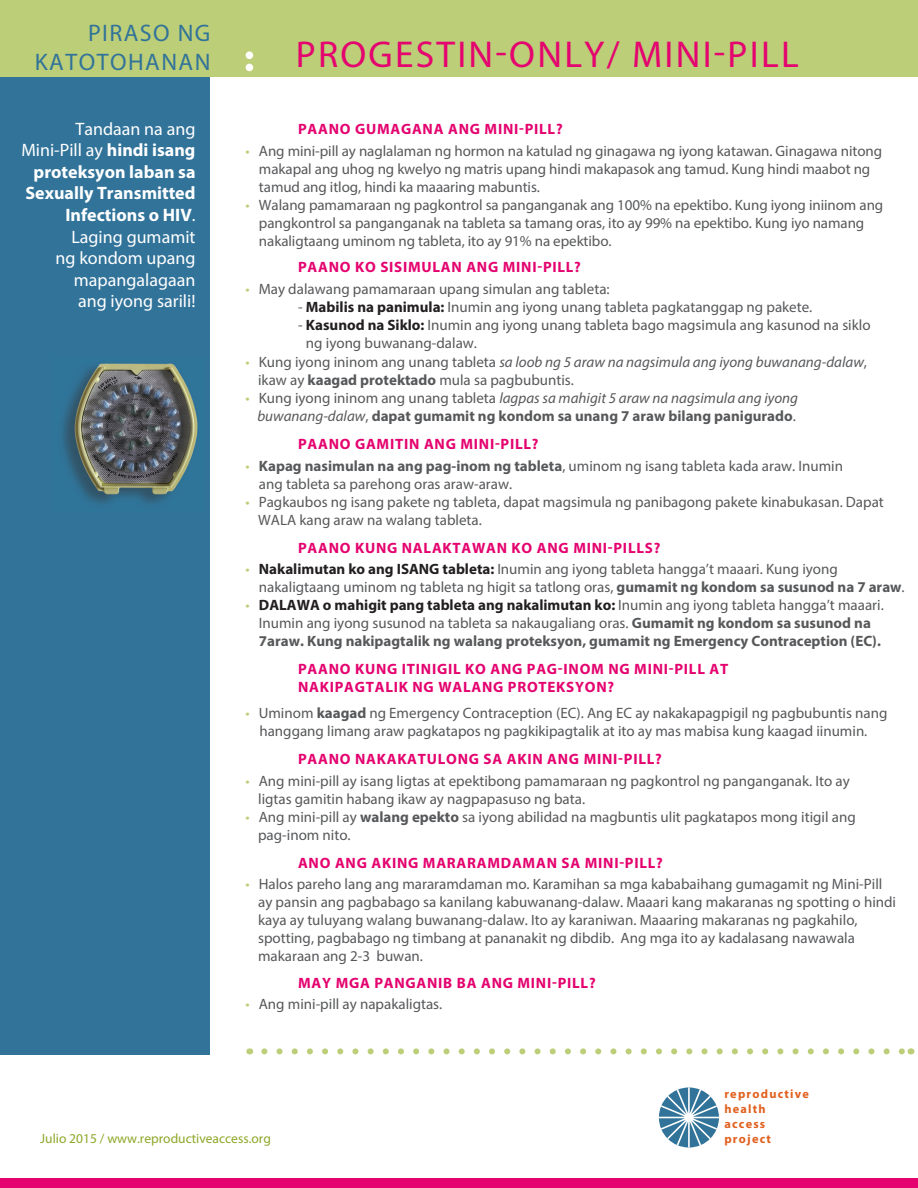
<style>
.page{position:relative;width:918px;height:1188px;background:#fff}
.page>*{position:absolute;margin:0;border:0;box-sizing:border-box;transform-origin:0 0}
.t1{font:37.5px "Myriad Pro";letter-spacing:.06em;color:#e4036f}
.t2{font:24px/28.8px "Myriad Pro";letter-spacing:.06em;color:#317399;text-align:right}
.t3{font:18px/21.6px "Myriad Pro";color:#fff;text-align:right}
.t4{font:15px/18px "Myriad Pro";color:#57585a}
.t5{font:700 15px/18px "Myriad Pro";letter-spacing:.05em;color:#e4036f}
.t6{font:700 15px/18px "Myriad Pro";color:#57585a}
.t7{font:italic 15px/18px "Myriad Pro";color:#57585a;text-align:right}
.t8{font:13.5px "Myriad Pro";color:#8ca828}
.t9{font:700 12.3px/15.1px "Myriad Pro";letter-spacing:.1em;color:#e1601e}
.s1{font-weight:700}
.s2{color:#bcce77}
.s3{font-weight:700;color:#231f20}
.s4{font-style:italic}
.s5{font-style:normal;color:#bcce77}
.s6{font-style:normal}
.s7{font-weight:700;font-style:normal}
.s8{font-weight:400;color:#bcce77}
.s9{color:#231f20}
.s10{font-weight:400}
</style>
<div class="page">
<div style="left:0;top:72px;width:210px;height:982px;background:#317399"></div>
<div style="left:0;top:0;width:918px;height:76px;background:#bcce77"></div>
<div style="left:0;top:1179px;width:918px;height:9px;background:#e4036f"></div>
<svg style="left:659px;top:1087px;width:60px;height:61px"></svg>
<svg style="left:264px;top:1048px;width:639px;height:6px"></svg>
<img style="left:63px;top:363px;width:135px;height:140px">
<div style="left:246px;top:51px;width:7px;height:8px;background:#fff;border-radius:50%"></div>
<div style="left:246px;top:64px;width:7px;height:7px;background:#fff;border-radius:50%"></div>
<h2 class="t2" style="left:35px;top:19px;width:177px">PIRASO NG<br>KATOTOHANAN</h2>
<p class="t3" style="left:21px;top:117px;width:176px">Tandaan na ang<br>Mini-Pill ay <span class="s1">hindi isang proteksyon laban sa<br>Sexually Transmitted<br>Infections o HIV</span>.<br>Laging gumamit<br>ng kondom upang mapangalagaan<br>ang iyong sarili!</p>
<h1 class="t1" style="left:296px;top:31px;width:504px">PROGESTIN-ONLY/ MINI-PILL</h1>
<p class="t5" style="left:298px;top:120px;width:266px">PAANO GUMAGANA ANG MINI-PILL?</p>
<p class="t4" style="left:259px;top:142px;width:625px;text-indent:-13px"><span class="s2">•</span> Ang mini-pill ay naglalaman ng hormon na katulad ng ginagawa ng iyong katawan. Ginagawa nitong makapal ang uhog ng kwelyo ng matris upang hindi makapasok ang tamud. Kung hindi maabot ng tamud ang itlog, hindi ka maaaring mabuntis.</p>
<p class="t4" style="left:259px;top:196px;width:626px;text-indent:-13px"><span class="s2">•</span> Walang pamamaraan ng pagkontrol sa panganganak ang 100% na epektibo. Kung iyong iniinom ang pangkontrol sa panganganak na tableta sa tamang oras, ito ay 99% na epektibo. Kung iyo namang nakaligtaang uminom ng tableta, ito ay 91% na epektibo.</p>
<p class="t5" style="left:298px;top:258px;width:284px">PAANO KO SISIMULAN ANG MINI-PILL?</p>
<p class="t4" style="left:246px;top:280px;width:366px"><span class="s2">•</span> May dalawang pamamaraan upang simulan ang tableta:</p>
<p class="t4" style="left:298px;top:298px;width:516px">- <span class="s3">Mabilis na panimula:</span> Inumin ang iyong unang tableta pagkatanggap ng pakete.</p>
<p class="t4" style="left:306px;top:316px;width:566px;text-indent:-8px">- <span class="s3">Kasunod na Siklo:</span> Inumin ang iyong unang tableta bago magsimula ang kasunod na siklo ng iyong buwanang-dalaw.</p>
<p class="t4" style="left:258px;top:353px;width:610px;text-indent:-13px"><span class="s2">•</span> Kung iyong ininom ang unang tableta <span class="s4">sa loob ng 5 araw na nagsimula ang iyong buwanang-dalaw</span>, ikaw ay <span class="s1">kaagad protektado</span> mula sa pagbubuntis.</p>
<p class="t7" style="left:246px;top:389px;width:554px"><span class="s5">•</span> <span class="s6">Kung iyong ininom ang unang tableta</span> lagpas sa mahigit 5 araw na nagsimula ang iyong buwanang-dalaw<span class="s6">,</span> <span class="s7">dapat gumamit ng kondom sa unang 7 araw bilang panigurado</span><span class="s6">.</span></p>
<p class="t5" style="left:298px;top:435px;width:242px">PAANO GAMITIN ANG MINI-PILL?</p>
<p class="t4" style="left:259px;top:457px;width:586px;text-indent:-13px"><span class="s2">•</span> <span class="s1">Kapag nasimulan na ang pag-inom ng tableta</span>, uminom ng isang tableta kada araw. Inumin ang tableta sa parehong oras araw-araw.</p>
<p class="t4" style="left:258px;top:493px;width:627px;text-indent:-13px"><span class="s2">•</span> Pagkaubos ng isang pakete ng tableta, dapat magsimula ng panibagong pakete kinabukasan. Dapat<br>WALA kang araw na walang tableta.</p>
<p class="t5" style="left:298px;top:538px;width:364px">PAANO KUNG NALAKTAWAN KO ANG MINI-PILLS?</p>
<p class="t4" style="left:259px;top:560px;width:647px;text-indent:-13px"><span class="s2">•</span> <span class="s3">Nakalimutan ko ang ISANG tableta:</span> Inumin ang iyong tableta hangga’t maaari. Kung iyong nakaligtaang uminom ng tableta ng higit sa tatlong oras, <span class="s1">gumamit ng kondom sa susunod na 7 araw</span>.</p>
<p class="t6" style="left:259px;top:596px;width:626px;text-indent:-13px"><span class="s8">•</span> <span class="s9">DALAWA o mahigit pang tableta ang nakalimutan ko:</span> <span class="s10">Inumin ang iyong tableta hangga’t maaari.<br>Inumin ang iyong susunod na tableta sa nakaugaliang oras.</span> Gumamit ng kondom sa susunod na<br>7araw. Kung nakipagtalik ng walang proteksyon, gumamit ng Emergency Contraception (EC).</p>
<p class="t5" style="left:298px;top:660px;width:432px">PAANO KUNG ITINIGIL KO ANG PAG-INOM NG MINI-PILL AT<br>NAKIPAGTALIK NG WALANG PROTEKSYON?</p>
<p class="t4" style="left:246px;top:704px;width:643px;text-align:center"><span class="s2">•</span> Uminom <span class="s1">kaagad</span> ng Emergency Contraception (EC). Ang EC ay nakakapagpigil ng pagbubuntis nang hanggang limang araw pagkatapos ng pagkikipagtalik at ito ay mas mabisa kung kaagad iinumin.</p>
<p class="t5" style="left:298px;top:750px;width:365px">PAANO NAKAKATULONG SA AKIN ANG MINI-PILL?</p>
<p class="t4" style="left:258px;top:772px;width:593px;text-indent:-13px"><span class="s2">•</span> Ang mini-pill ay isang ligtas at epektibong pamamaraan ng pagkontrol ng panganganak. Ito ay ligtas gamitin habang ikaw ay nagpapasuso ng bata.</p>
<p class="t4" style="left:258px;top:808px;width:599px;text-indent:-13px"><span class="s2">•</span> Ang mini-pill ay <span class="s1">walang epekto</span> sa iyong abilidad na magbuntis ulit pagkatapos mong itigil ang pag-inom nito.</p>
<p class="t5" style="left:298px;top:853px;width:366px">ANO ANG AKING MARARAMDAMAN SA MINI-PILL?</p>
<p class="t4" style="left:258px;top:875px;width:640px;text-indent:-13px"><span class="s2">•</span> Halos pareho lang ang mararamdaman mo. Karamihan sa mga kababaihang gumagamit ng Mini-Pill ay pansin ang pagbabago sa kanilang kabuwanang-dalaw. Maaari kang makaranas ng spotting o hindi kaya ay tuluyang walang buwanang-dalaw. Ito ay karaniwan. Maaaring makaranas ng pagkahilo, spotting, pagbabago ng timbang at pananakit ng dibdib. Ang mga ito ay kadalasang nawawala makaraan ang 2-3 buwan.</p>
<p class="t5" style="left:298px;top:973px;width:299px">MAY MGA PANGANIB BA ANG MINI-PILL?</p>
<p class="t4" style="left:246px;top:995px;width:198px"><span class="s2">•</span> Ang mini-pill ay napakaligtas.</p>
<p class="t9" style="left:724px;top:1086px;width:86px">reproductive health access</p>
<p class="t8" style="left:40px;top:1130px;width:232px">Julio 2015 / www.reproductiveaccess.org</p>
<p class="t9" style="left:724px;top:1131px;width:48px">project</p>
</div>
